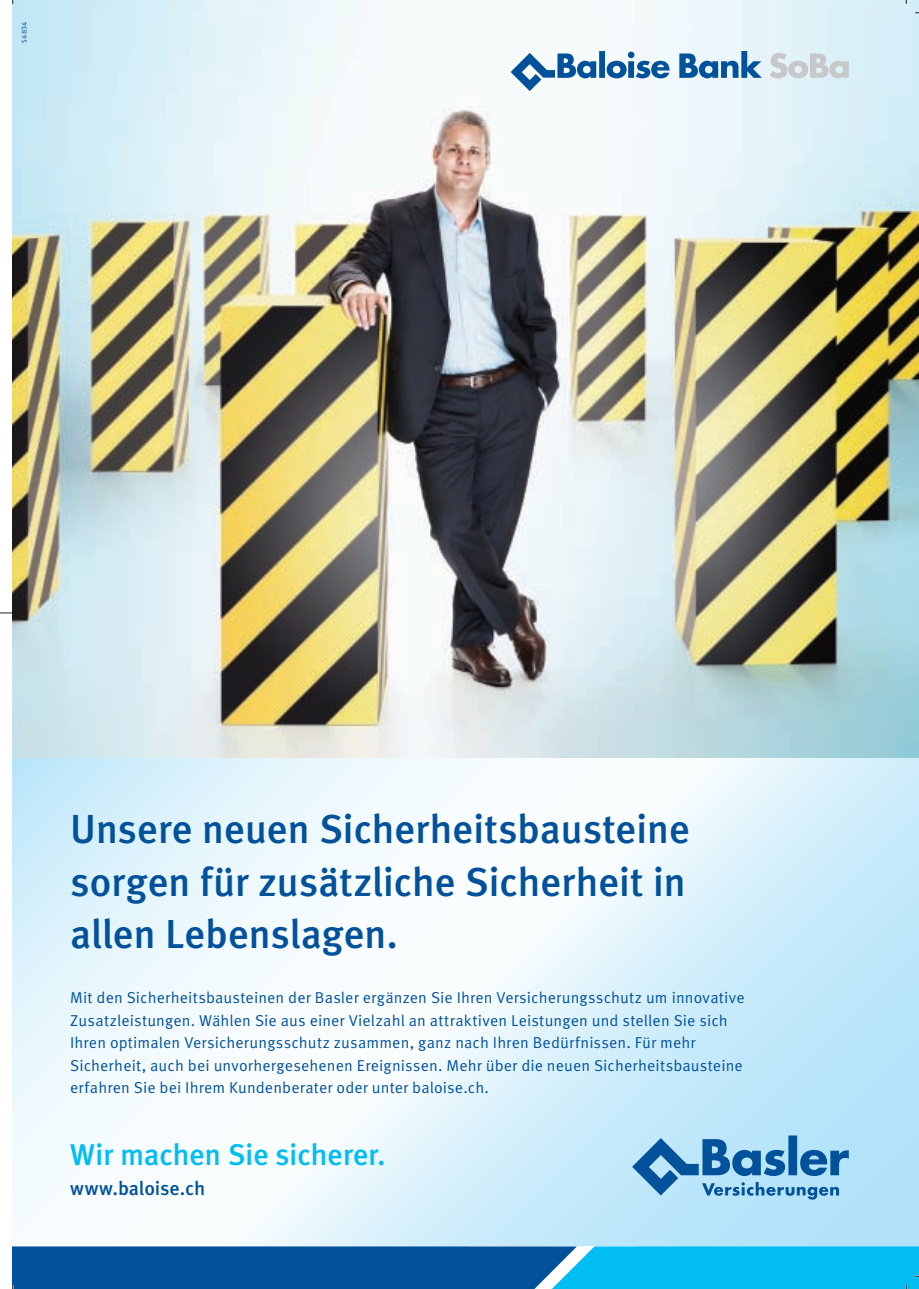
<style>
.page{position:relative;width:919px;height:1289px;background:#fff}
.page>*{position:absolute;margin:0;border:0;box-sizing:border-box;transform-origin:0 0}
.t1{font:500 40.5px/52.5px "Meta OT";letter-spacing:-.01em;color:#01519b;text-align:justify}
.t2{font:500 30px "Meta OT";letter-spacing:-.015em;color:#01bdf2}
.t3{font:500 19.5px "Meta OT";letter-spacing:-.005em;color:#01519b}
.t4{font:15.75px/22.5px "Meta OT";letter-spacing:.01em;color:#01519b}
.t5{font:7.5px "Meta Pro Norm";letter-spacing:.045em;color:#01519b}
</style>
<div class="page">
<svg style="left:0;top:612px;width:13px;height:1px"></svg>
<svg style="left:13px;top:757px;width:905px;height:489px"></svg>
<img style="left:13px;top:0;width:905px;height:757px">
<svg style="left:632px;top:1135px;width:216px;height:64px;background:#77b0d7"></svg>
<svg style="left:510px;top:51px;width:251px;height:40px"></svg>
<svg style="left:769px;top:53px;width:79px;height:25px;background:#d1dade"></svg>
<svg style="left:13px;top:1246px;width:905px;height:42px;background:#087fbe"></svg>
<p class="t5" style="left:19px;top:43px;width:23px;rotate:-90deg">54834</p>
<h1 class="t1" style="left:70px;top:804px;width:621px">Unsere neuen Sicherheitsbausteine sorgen für zusätzliche Sicherheit in allen Lebenslagen.</h1>
<p class="t4" style="left:70px;top:986px;width:675px">Mit den Sicherheitsbausteinen der Basler ergänzen Sie Ihren Versicherungsschutz um innovative Zusatzleistungen. Wählen Sie aus einer Vielzahl an attraktiven Leistungen und stellen Sie sich Ihren optimalen Versicherungsschutz zusammen, ganz nach Ihren Bedürfnissen. Für mehr Sicherheit, auch bei unvorhergesehenen Ereignissen. Mehr über die neuen Sicherheitsbausteine erfahren Sie bei Ihrem Kundenberater oder unter baloise.ch.</p>
<h2 class="t2" style="left:70px;top:1137px;width:317px">Wir machen Sie sicherer.</h2>
<p class="t3" style="left:70px;top:1177px;width:136px">www.baloise.ch</p>
</div>
